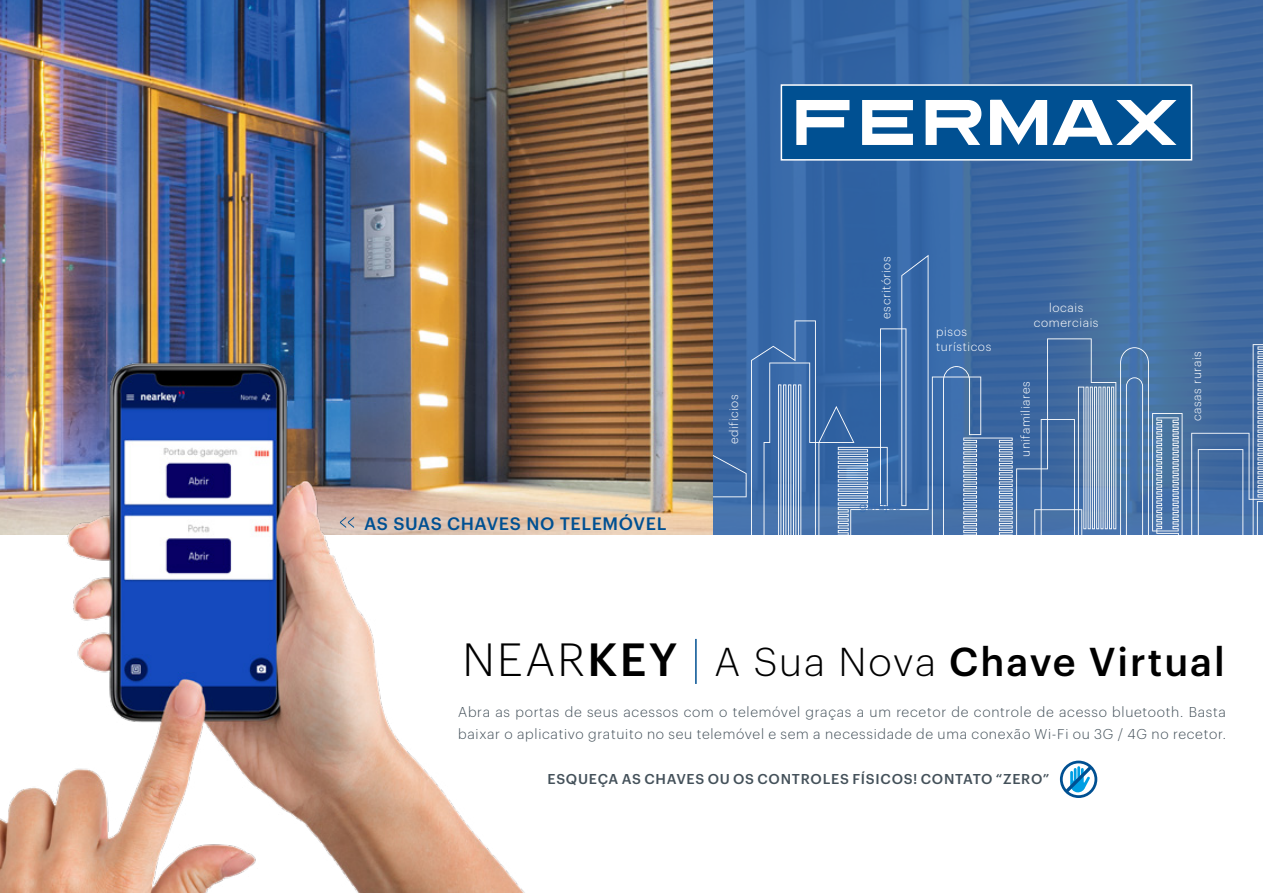
<style>
.page{position:relative;width:1263px;height:893px;background:#fff}
.page>*{position:absolute;margin:0;border:0;box-sizing:border-box;transform-origin:0 0}
.t1{font:500 39.45px "Graphik";letter-spacing:.05em;color:#000}
.t2{font:500 17.55px "Graphik";letter-spacing:.035em;color:#005092}
.t3{font:300 13.95px/22.4px "Graphik";letter-spacing:.05em;color:#44515a}
.t4{font:500 13.95px "Graphik";letter-spacing:.055em;color:#44515a}
.t5{font:300 12px/15.1px "Graphik";letter-spacing:.05em;color:#fff}
.t6{font:300 11.55px "Graphik";letter-spacing:.05em;color:#3169b1}
.s1{font-weight:300;font-size:45.6px}
.s2{font-size:45.6px}
.s3{font-weight:300}
</style>
<div class="page">
<img style="left:0;top:0;width:713px;height:535px">
<hr style="left:695px;top:639px;width:2px;height:45px;background:#005092">
<svg style="left:713px;top:0;width:550px;height:255px;background:#3c6aa3"></svg>
<div style="left:781px;top:84px;width:411px;height:77px;background:#005092;border:2px solid #fff"></div>
<svg style="left:796px;top:100px;width:380px;height:45px"></svg>
<svg style="left:713px;top:255px;width:550px;height:280px;background:#4a75aa"></svg>
<svg style="left:1060px;top:761px;width:37px;height:37px"></svg>
<img style="left:0;top:341px;width:536px;height:552px">
<svg style="left:340px;top:517px;width:14px;height:11px"></svg>
<p class="t2" style="left:364px;top:510px;width:304px">AS SUAS CHAVES NO TELEMÓVEL</p>
<p class="t5" style="left:725px;top:444px;width:52px;rotate:-90deg">edificios</p>
<p class="t5" style="left:877px;top:319px;width:64px;rotate:-90deg">escritórios</p>
<p class="t6" style="left:859px;top:498px;width:43px">garajes</p>
<p class="t5" style="left:936px;top:323px;width:56px">pisos turísticos</p>
<p class="t5" style="left:1034px;top:299px;width:66px;text-align:center">locais comerciais</p>
<p class="t5" style="left:1017px;top:457px;width:77px;rotate:-90deg">unifamiliares</p>
<p class="t5" style="left:1188px;top:421px;width:71px;rotate:-90deg">casas rurais</p>
<h1 class="t1" style="left:462px;top:632px;width:764px"><span class="s1">NEAR</span><span class="s2">KEY</span> <span class="s3">A Sua Nova</span> Chave Virtual</h1>
<p class="t3" style="left:458px;top:699px;width:769px">Abra as portas de seus acessos com o telemóvel graças a um recetor de controle de acesso bluetooth. Basta baixar o aplicativo gratuito no seu telemóvel e sem a necessidade de uma conexão Wi-Fi ou 3G / 4G no recetor.</p>
<p class="t4" style="left:547px;top:769px;width:503px">ESQUEÇA AS CHAVES OU OS CONTROLES FÍSICOS! CONTATO “ZERO”</p>
</div>
